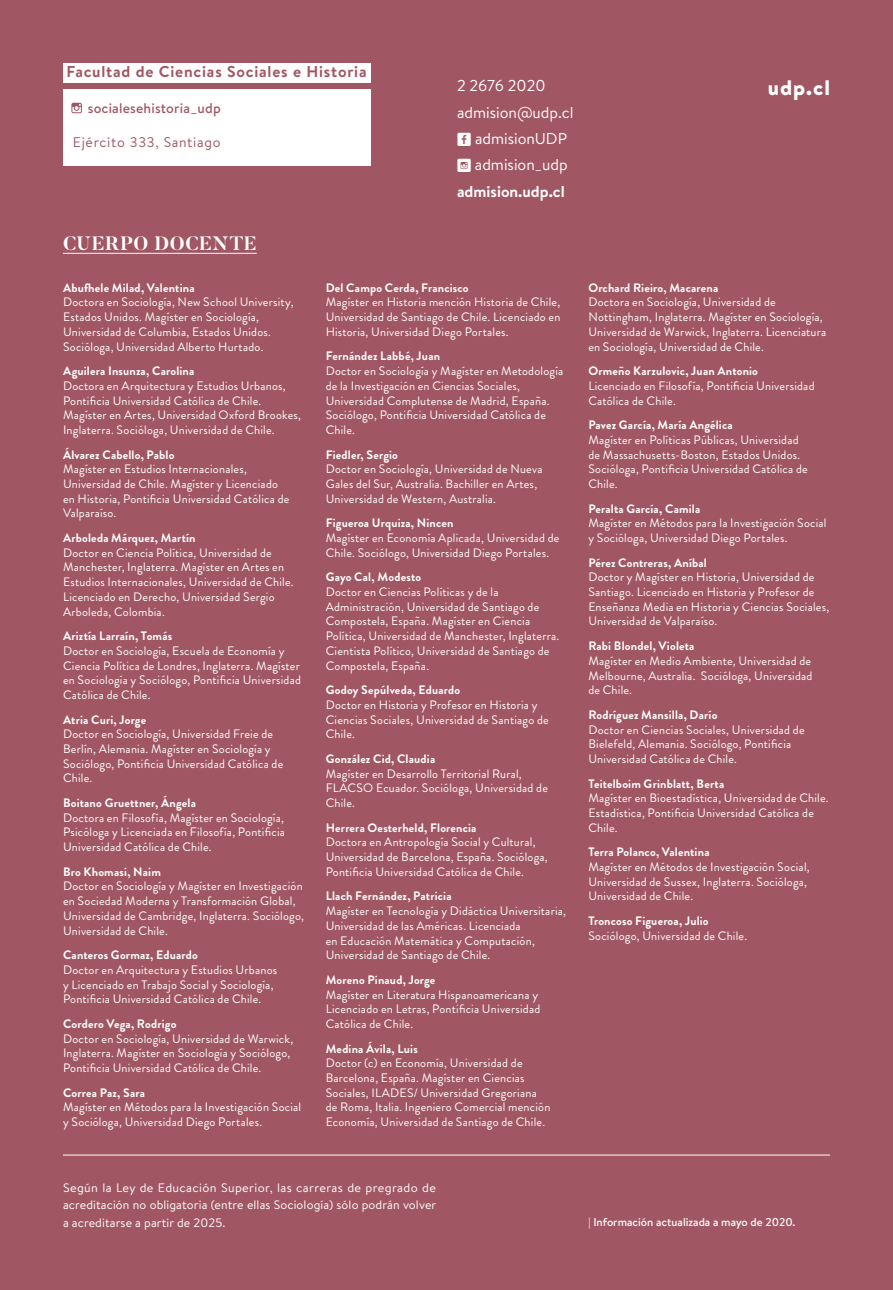
<style>
.page{position:relative;width:893px;height:1290px;background:#a15763}
.page>*{position:absolute;margin:0;border:0;box-sizing:border-box;transform-origin:0 0}
.t1{font:900 21px "Brandon Text";color:#fff}
.t2{font:700 19.25px "Butler";letter-spacing:.045em;color:#fff}
.t3{font:15.75px/26.2px "Brandon Text";color:#fff}
.t4{font:700 15.75px "Brandon Text";letter-spacing:.05em;color:#a15763}
.t5{font:500 14px "Brandon Text";letter-spacing:.015em;color:#a15763}
.t6{font:14px "Brandon Text";letter-spacing:.05em;color:#a15763}
.t7{font:12.25px/14.7px "Brandon Grotesque";letter-spacing:.02em;color:#fff}
.t8{font:700 12.25px "Brandon Grotesque";letter-spacing:.015em;color:#fff}
.t9{font:12.25px/17.5px "Brandon Text";letter-spacing:.01em;color:#fff;text-align:justify}
.t10{font:500 11.38px "Brandon Text";color:#fff}
.s1{font-family:"Social Shapes";font-size:19.25px}
.s2{font-weight:700}
</style>
<div class="page">
<hr style="left:63px;top:253px;width:194px;height:1px;background:#fff">
<hr style="left:63px;top:1155px;width:767px;height:1px;background:#fff">
<div style="left:63px;top:63px;width:307px;height:19px;background:#fff"></div>
<div style="left:63px;top:89px;width:307px;height:76px;background:#fff"></div>
<svg style="left:71px;top:103px;width:11px;height:10px"></svg>
<p class="t4" style="left:66px;top:60px;width:302px">Facultad de Ciencias Sociales e Historia</p>
<p class="t5" style="left:88px;top:98px;width:135px">socialesehistoria_udp</p>
<p class="t6" style="left:73px;top:132px;width:149px">Ejército 333, Santiago</p>
<h2 class="t2" style="left:63px;top:231px;width:195px">CUERPO DOCENTE</h2>
<p class="t3" style="left:457px;top:72px;width:118px">2 2676 2020 admision@udp.cl<br><span class="s1">M</span> admisionUDP<br><span class="s1">P</span> admision_udp <span class="s2">admision.udp.cl</span></p>
<h1 class="t1" style="left:768px;top:73px;width:64px">udp.cl</h1>
<p class="t8" style="left:63px;top:279px;width:133px">Abufhele Milad, Valentina</p>
<p class="t7" style="left:63px;top:295px;width:232px">Doctora en Sociología, New School University, Estados Unidos. Magíster en Sociología, Universidad de Columbia, Estados Unidos.<br>Socióloga, Universidad Alberto Hurtado.</p>
<p class="t8" style="left:63px;top:362px;width:133px">Aguilera Insunza, Carolina</p>
<p class="t7" style="left:63px;top:378px;width:240px">Doctora en Arquitectura y Estudios Urbanos, Pontificia Universidad Católica de Chile.<br>Magíster en Artes, Universidad Oxford Brookes, Inglaterra. Socióloga, Universidad de Chile.</p>
<p class="t8" style="left:63px;top:446px;width:113px">Álvarez Cabello, Pablo</p>
<p class="t7" style="left:63px;top:462px;width:228px">Magíster en Estudios Internacionales, Universidad de Chile. Magíster y Licenciado en Historia, Pontificia Universidad Católica de Valparaíso.</p>
<p class="t8" style="left:63px;top:529px;width:134px">Arboleda Márquez, Martín</p>
<p class="t7" style="left:63px;top:545px;width:232px">Doctor en Ciencia Política, Universidad de Manchester, Inglaterra. Magíster en Artes en Estudios Internacionales, Universidad de Chile.<br>Licenciado en Derecho, Universidad Sergio Arboleda, Colombia.</p>
<p class="t8" style="left:63px;top:627px;width:111px">Ariztía Larraín, Tomás</p>
<p class="t7" style="left:63px;top:643px;width:240px">Doctor en Sociología, Escuela de Economía y Ciencia Política de Londres, Inglaterra. Magíster en Sociología y Sociólogo, Pontificia Universidad Católica de Chile.</p>
<p class="t8" style="left:63px;top:711px;width:85px">Atria Curi, Jorge</p>
<p class="t7" style="left:63px;top:727px;width:222px">Doctor en Sociología, Universidad Freie de Berlín, Alemania. Magíster en Sociología y Sociólogo, Pontificia Universidad Católica de Chile.</p>
<p class="t8" style="left:63px;top:794px;width:134px">Boitano Gruettner, Ángela</p>
<p class="t7" style="left:63px;top:810px;width:223px;text-align:justify">Doctora en Filosofía, Magíster en Sociología, Psicóloga y Licenciada en Filosofía, Pontificia Universidad Católica de Chile.</p>
<p class="t8" style="left:63px;top:863px;width:99px">Bro Khomasi, Naim</p>
<p class="t7" style="left:63px;top:879px;width:243px">Doctor en Sociología y Magíster en Investigación en Sociedad Moderna y Transformación Global, Universidad de Cambridge, Inglaterra. Sociólogo, Universidad de Chile.</p>
<p class="t8" style="left:63px;top:946px;width:136px">Canteros Gormaz, Eduardo</p>
<p class="t7" style="left:63px;top:962px;width:216px">Doctor en Arquitectura y Estudios Urbanos y Licenciado en Trabajo Social y Sociología,<br>Pontificia Universidad Católica de Chile.</p>
<p class="t8" style="left:63px;top:1015px;width:115px">Cordero Vega, Rodrigo</p>
<p class="t7" style="left:63px;top:1031px;width:232px">Doctor en Sociología, Universidad de Warwick,<br>Inglaterra. Magíster en Sociología y Sociólogo,<br>Pontificia Universidad Católica de Chile.</p>
<p class="t8" style="left:63px;top:1084px;width:83px">Correa Paz, Sara</p>
<p class="t7" style="left:63px;top:1100px;width:240px">Magíster en Métodos para la Investigación Social y Socióloga, Universidad Diego Portales.</p>
<p class="t8" style="left:326px;top:279px;width:144px">Del Campo Cerda, Francisco</p>
<p class="t7" style="left:326px;top:295px;width:236px;text-align:justify">Magíster en Historia mención Historia de Chile, Universidad de Santiago de Chile. Licenciado en Historia, Universidad Diego Portales.</p>
<p class="t8" style="left:326px;top:348px;width:116px">Fernández Labbé, Juan</p>
<p class="t7" style="left:326px;top:364px;width:239px">Doctor en Sociología y Magíster en Metodología de la Investigación en Ciencias Sociales, Universidad Complutense de Madrid, España.<br>Sociólogo, Pontificia Universidad Católica de Chile.</p>
<p class="t8" style="left:326px;top:446px;width:74px">Fiedler, Sergio</p>
<p class="t7" style="left:326px;top:462px;width:218px">Doctor en Sociología, Universidad de Nueva<br>Gales del Sur, Australia. Bachiller en Artes,<br>Universidad de Western, Australia.</p>
<p class="t8" style="left:326px;top:514px;width:129px">Figueroa Urquiza, Nincen</p>
<p class="t7" style="left:326px;top:531px;width:235px">Magíster en Economía Aplicada, Universidad de<br>Chile. Sociólogo, Universidad Diego Portales.</p>
<p class="t8" style="left:326px;top:568px;width:97px">Gayo Cal, Modesto</p>
<p class="t7" style="left:326px;top:585px;width:235px">Doctor en Ciencias Políticas y de la Administración, Universidad de Santiago de Compostela, España. Magíster en Ciencia Política, Universidad de Manchester, Inglaterra.<br>Cientista Político, Universidad de Santiago de Compostela, España.</p>
<p class="t8" style="left:326px;top:681px;width:136px">Godoy Sepúlveda, Eduardo</p>
<p class="t7" style="left:326px;top:697px;width:225px">Doctor en Historia y Profesor en Historia y<br>Ciencias Sociales, Universidad de Santiago de<br>Chile.</p>
<p class="t8" style="left:326px;top:750px;width:111px">González Cid, Claudia</p>
<p class="t7" style="left:326px;top:766px;width:224px">Magíster en Desarrollo Territorial Rural,<br>FLACSO Ecuador. Socióloga, Universidad de<br>Chile.</p>
<p class="t8" style="left:326px;top:819px;width:152px">Herrera Oesterheld, Florencia</p>
<p class="t7" style="left:326px;top:835px;width:224px">Doctora en Antropología Social y Cultural,<br>Universidad de Barcelona, España. Socióloga,<br>Pontificia Universidad Católica de Chile.</p>
<p class="t8" style="left:326px;top:887px;width:127px">Llach Fernández, Patricia</p>
<p class="t7" style="left:326px;top:904px;width:242px">Magíster en Tecnología y Didáctica Universitaria, Universidad de las Américas. Licenciada<br>en Educación Matemática y Computación, Universidad de Santiago de Chile.</p>
<p class="t8" style="left:326px;top:971px;width:111px">Moreno Pinaud, Jorge</p>
<p class="t7" style="left:326px;top:987px;width:216px">Magíster en Literatura Hispanoamericana y<br>Licenciado en Letras, Pontificia Universidad<br>Católica de Chile.</p>
<p class="t8" style="left:326px;top:1040px;width:94px">Medina Ávila, Luis</p>
<p class="t7" style="left:326px;top:1056px;width:226px">Doctor (c) en Economía, Universidad de Barcelona, España. Magíster en Ciencias Sociales, ILADES/ Universidad Gregoriana de Roma, Italia. Ingeniero Comercial mención Economía, Universidad de Santiago de Chile.</p>
<p class="t9" style="left:63px;top:1178px;width:375px">Según la Ley de Educación Superior, las carreras de pregrado de acreditación no obligatoria (entre ellas Sociología) sólo podrán volver a acreditarse a partir de 2025.</p>
<p class="t8" style="left:588px;top:279px;width:132px">Orchard Rieiro, Macarena</p>
<p class="t7" style="left:588px;top:295px;width:239px">Doctora en Sociología, Universidad de Nottingham, Inglaterra. Magíster en Sociología, Universidad de Warwick, Inglaterra. Licenciatura en Sociología, Universidad de Chile.</p>
<p class="t8" style="left:588px;top:362px;width:171px">Ormeño Karzulovic, Juan Antonio</p>
<p class="t7" style="left:588px;top:378px;width:228px">Licenciado en Filosofía, Pontificia Universidad<br>Católica de Chile.</p>
<p class="t8" style="left:588px;top:416px;width:146px">Pavez García, María Angélica</p>
<p class="t7" style="left:588px;top:432px;width:221px">Magíster en Políticas Públicas, Universidad de Massachusetts-Boston, Estados Unidos.<br>Socióloga, Pontificia Universidad Católica de Chile.</p>
<p class="t8" style="left:588px;top:500px;width:113px">Peralta García, Camila</p>
<p class="t7" style="left:588px;top:516px;width:240px">Magíster en Métodos para la Investigación Social y Socióloga, Universidad Diego Portales.</p>
<p class="t8" style="left:588px;top:554px;width:120px">Pérez Contreras, Aníbal</p>
<p class="t7" style="left:588px;top:570px;width:243px">Doctor y Magíster en Historia, Universidad de Santiago. Licenciado en Historia y Profesor de Enseñanza Media en Historia y Ciencias Sociales, Universidad de Valparaíso.</p>
<p class="t8" style="left:588px;top:637px;width:108px">Rabi Blondel, Violeta</p>
<p class="t7" style="left:588px;top:653px;width:226px;text-align:justify">Magíster en Medio Ambiente, Universidad de Melbourne, Australia. Socióloga, Universidad de Chile.</p>
<p class="t8" style="left:588px;top:706px;width:131px">Rodríguez Mansilla, Darío</p>
<p class="t7" style="left:588px;top:722px;width:218px">Doctor en Ciencias Sociales, Universidad de<br>Bielefeld, Alemania. Sociólogo, Pontificia<br>Universidad Católica de Chile.</p>
<p class="t8" style="left:588px;top:775px;width:137px">Teitelboim Grinblatt, Berta</p>
<p class="t7" style="left:588px;top:791px;width:242px">Magíster en Bioestadística, Universidad de Chile.<br>Estadística, Pontificia Universidad Católica de<br>Chile.</p>
<p class="t8" style="left:588px;top:843px;width:123px">Terra Polanco, Valentina</p>
<p class="t7" style="left:588px;top:859px;width:223px">Magíster en Métodos de Investigación Social,<br>Universidad de Sussex, Inglaterra. Socióloga,<br>Universidad de Chile.</p>
<p class="t8" style="left:588px;top:912px;width:122px">Troncoso Figueroa, Julio</p>
<p class="t7" style="left:588px;top:928px;width:160px">Sociólogo, Universidad de Chile.</p>
<p class="t10" style="left:589px;top:1214px;width:208px">| Información actualizada a mayo de 2020.</p>
</div>
